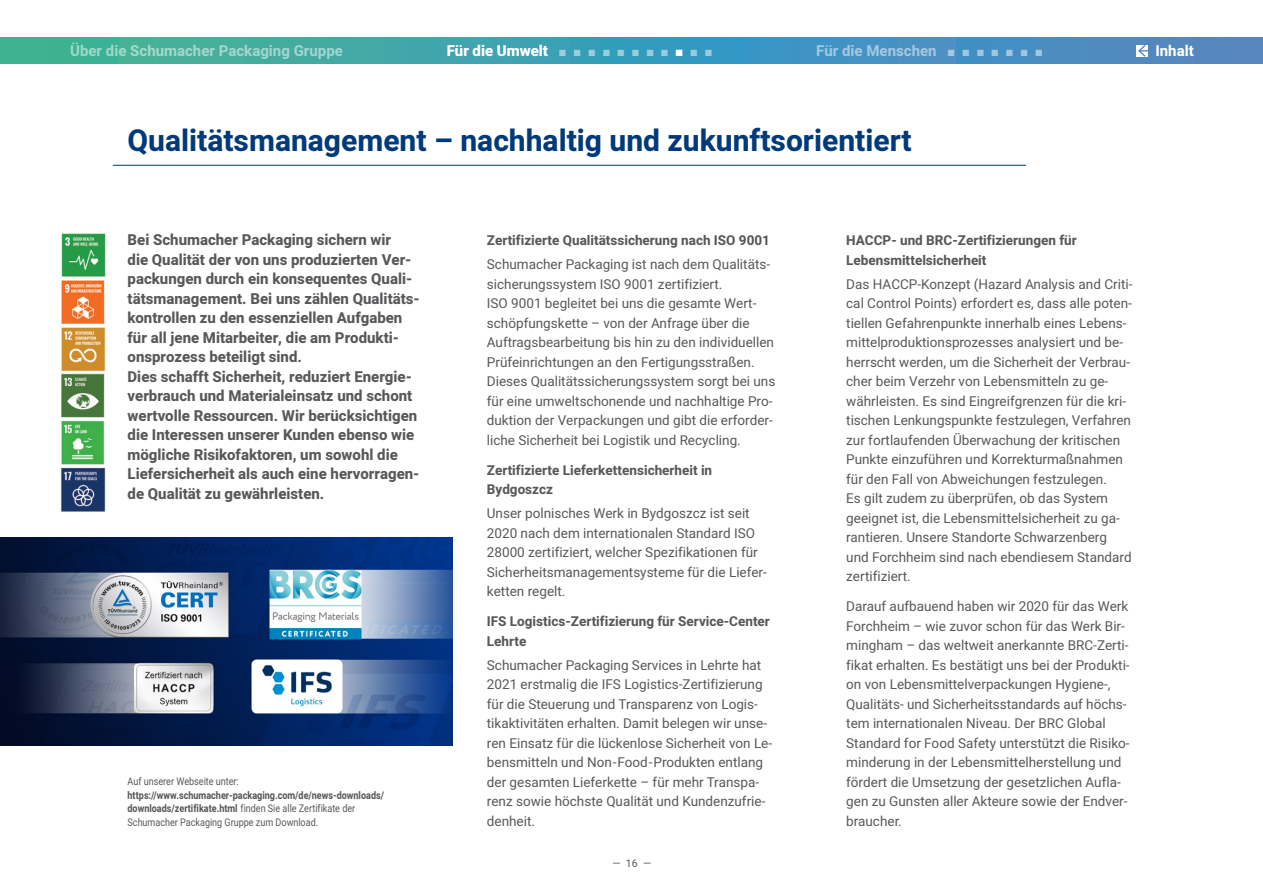
<style>
.page{position:relative;width:1263px;height:893px;background:#fff}
.page>*{position:absolute;margin:0;border:0;box-sizing:border-box;transform-origin:0 0}
.t1{font:700 30px "Heebo";color:#013a7a}
.t2{font:800 15px/19.5px "Heebo";color:#57585a}
.t3{font:700 15px "Heebo";color:#fff}
.t4{font:13.5px/19.5px "Heebo";color:#57585a}
.t5{font:700 13.5px/19.5px "Heebo";color:#57585a}
.t6{font:700 10.5px/13.5px "Heebo";color:#57585a;scale:.86 1}
.t7{font:10.5px "Heebo";color:#57585a;scale:.86 1}
.t8{font:10.5px "Heebo";color:#57585a}
.s1{font-weight:400}
</style>
<div class="page">
<hr style="left:113px;top:165px;width:913px;height:1px;background:#013a7a">
<svg style="left:0;top:37px;width:1263px;height:27px;background:#429cb2"></svg>
<img style="left:61px;top:280px;width:44px;height:44px">
<img style="left:61px;top:327px;width:45px;height:45px">
<img style="left:61px;top:373px;width:44px;height:45px">
<img style="left:60px;top:420px;width:46px;height:92px">
<img style="left:61px;top:233px;width:44px;height:44px">
<img style="left:0;top:538px;width:453px;height:207px">
<svg style="left:1137px;top:43px;width:11px;height:15px"></svg>
<p class="t3" style="left:70px;top:40px;width:274px">Über die Schumacher Packaging Gruppe</p>
<p class="t3" style="left:447px;top:41px;width:267px">Für die Umwelt ■ ■ ■ ■ ■ ■ ■ ■ ■ ■ ■</p>
<p class="t3" style="left:816px;top:41px;width:227px">Für die Menschen ■ ■ ■ ■ ■ ■ ■</p>
<p class="t3" style="left:1155px;top:41px;width:40px">Inhalt</p>
<p class="t1" style="left:128px;top:119px;width:786px">Qualitätsmanagement – nachhaltig und zukunftsorientiert</p>
<p class="t2" style="left:128px;top:231px;width:265px">Bei Schumacher Packaging sichern wir</p>
<p class="t2" style="left:128px;top:250px;width:285px">die Qualität der von uns produzierten Ver-</p>
<p class="t2" style="left:128px;top:270px;width:286px">packungen durch ein konsequentes Quali-</p>
<p class="t2" style="left:128px;top:289px;width:294px">tätsmanagement. Bei uns zählen Qualitäts-</p>
<p class="t2" style="left:128px;top:309px;width:276px">kontrollen zu den essenziellen Aufgaben für all jene Mitarbeiter, die am Produkti&shy;onsprozess beteiligt sind.</p>
<p class="t2" style="left:128px;top:367px;width:286px">Dies schafft Sicherheit, reduziert Energie-</p>
<p class="t2" style="left:128px;top:387px;width:293px">verbrauch und Materialeinsatz und schont wertvolle Ressourcen. Wir berücksichtigen die Interessen unserer Kunden ebenso wie mögliche Risikofaktoren, um sowohl die Liefersicherheit als auch eine hervorragen&shy;de Qualität zu gewährleisten.</p>
<p class="t7" style="left:128px;top:774px;width:131px">Auf unserer Webseite unter:</p>
<p class="t6" style="left:128px;top:789px;width:300px">https://www.schumacher-packaging.com/de/news-downloads/ downloads/zertifikate.html <span class="s1">finden Sie alle Zertifikate der</span></p>
<p class="t7" style="left:128px;top:815px;width:223px">Schumacher Packaging Gruppe zum Download.</p>
<p class="t5" style="left:487px;top:231px;width:285px">Zertifizierte Qualitätssicherung nach ISO 9001</p>
<p class="t4" style="left:487px;top:254px;width:285px">Schumacher Packaging ist nach dem Qualitäts-</p>
<p class="t4" style="left:487px;top:274px;width:237px">sicherungssystem ISO 9001 zertifiziert.</p>
<p class="t4" style="left:487px;top:293px;width:289px">ISO 9001 begleitet bei uns die gesamte Wert&shy;schöpfungskette – von der Anfrage über die Auftragsbearbeitung bis hin zu den individuellen Prüfeinrichtungen an den Fertigungsstraßen.</p>
<p class="t4" style="left:487px;top:371px;width:290px">Dieses Qualitätssicherungssystem sorgt bei uns für eine umweltschonende und nachhaltige Pro&shy;duktion der Verpackungen und gibt die erforder&shy;liche Sicherheit bei Logistik und Recycling.</p>
<p class="t5" style="left:487px;top:460px;width:227px">Zertifizierte Lieferkettensicherheit in</p>
<p class="t5" style="left:487px;top:480px;width:68px">Bydgoszcz</p>
<p class="t4" style="left:487px;top:503px;width:264px">Unser polnisches Werk in Bydgoszcz ist seit</p>
<p class="t4" style="left:487px;top:523px;width:282px">2020 nach dem internationalen Standard ISO 28000 zertifiziert, welcher Spezifikationen für Sicherheitsmanagementsysteme für die Liefer&shy;ketten regelt.</p>
<p class="t5" style="left:487px;top:612px;width:285px">IFS Logistics-Zertifizierung für Service-Center<br>Lehrte</p>
<p class="t4" style="left:487px;top:655px;width:277px;text-align:justify">Schumacher Packaging Services in Lehrte hat 2021 erstmalig die IFS Logistics-Zertifizierung für die Steuerung und Transparenz von Logis-</p>
<p class="t4" style="left:487px;top:713px;width:287px">tikaktivitäten erhalten. Damit belegen wir unse&shy;ren Einsatz für die lückenlose Sicherheit von Le-</p>
<p class="t4" style="left:487px;top:752px;width:280px">bensmitteln und Non-Food-Produkten entlang der gesamten Lieferkette – für mehr Transpa&shy;renz sowie höchste Qualität und Kundenzufrie-</p>
<p class="t4" style="left:487px;top:811px;width:50px">denheit.</p>
<p class="t8" style="left:613px;top:856px;width:40px">— 16 —</p>
<p class="t5" style="left:846px;top:231px;width:232px">HACCP- und BRC-Zertifizierungen für</p>
<p class="t5" style="left:846px;top:250px;width:142px">Lebensmittelsicherheit</p>
<p class="t4" style="left:846px;top:274px;width:288px">Das HACCP-Konzept (Hazard Analysis and Criti-</p>
<p class="t4" style="left:846px;top:293px;width:287px">cal Control Points) erfordert es, dass alle poten-</p>
<p class="t4" style="left:846px;top:313px;width:282px">tiellen Gefahrenpunkte innerhalb eines Lebens-</p>
<p class="t4" style="left:846px;top:332px;width:278px">mittelproduktionsprozesses analysiert und be-</p>
<p class="t4" style="left:846px;top:352px;width:285px">herrscht werden, um die Sicherheit der Verbrau-</p>
<p class="t4" style="left:846px;top:371px;width:264px">cher beim Verzehr von Lebensmitteln zu ge-</p>
<p class="t4" style="left:846px;top:391px;width:286px">währleisten. Es sind Eingreifgrenzen für die kri&shy;tischen Lenkungspunkte festzulegen, Verfahren zur fortlaufenden Überwachung der kritischen Punkte einzuführen und Korrekturmaßnahmen für den Fall von Abweichungen festzulegen.</p>
<p class="t4" style="left:846px;top:488px;width:275px">Es gilt zudem zu überprüfen, ob das System geeignet ist, die Lebensmittelsicherheit zu ga-</p>
<p class="t4" style="left:846px;top:527px;width:287px">rantieren. Unsere Standorte Schwarzenberg und Forchheim sind nach ebendiesem Standard zertifiziert.</p>
<p class="t4" style="left:846px;top:596px;width:284px">Darauf aufbauend haben wir 2020 für das Werk<br>Forchheim – wie zuvor schon für das Werk Bir-</p>
<p class="t4" style="left:846px;top:635px;width:284px">mingham – das weltweit anerkannte BRC-Zerti-</p>
<p class="t4" style="left:846px;top:655px;width:285px">fikat erhalten. Es bestätigt uns bei der Produkti&shy;on von Lebensmittelverpackungen Hygiene-,</p>
<p class="t4" style="left:846px;top:694px;width:285px">Qualitäts- und Sicherheitsstandards auf höchs&shy;tem internationalen Niveau. Der BRC Global<br>Standard for Food Safety unterstützt die Risiko-</p>
<p class="t4" style="left:846px;top:752px;width:283px">minderung in der Lebensmittelherstellung und fördert die Umsetzung der gesetzlichen Aufla&shy;gen zu Gunsten aller Akteure sowie der Endver&shy;braucher.</p>
</div>
